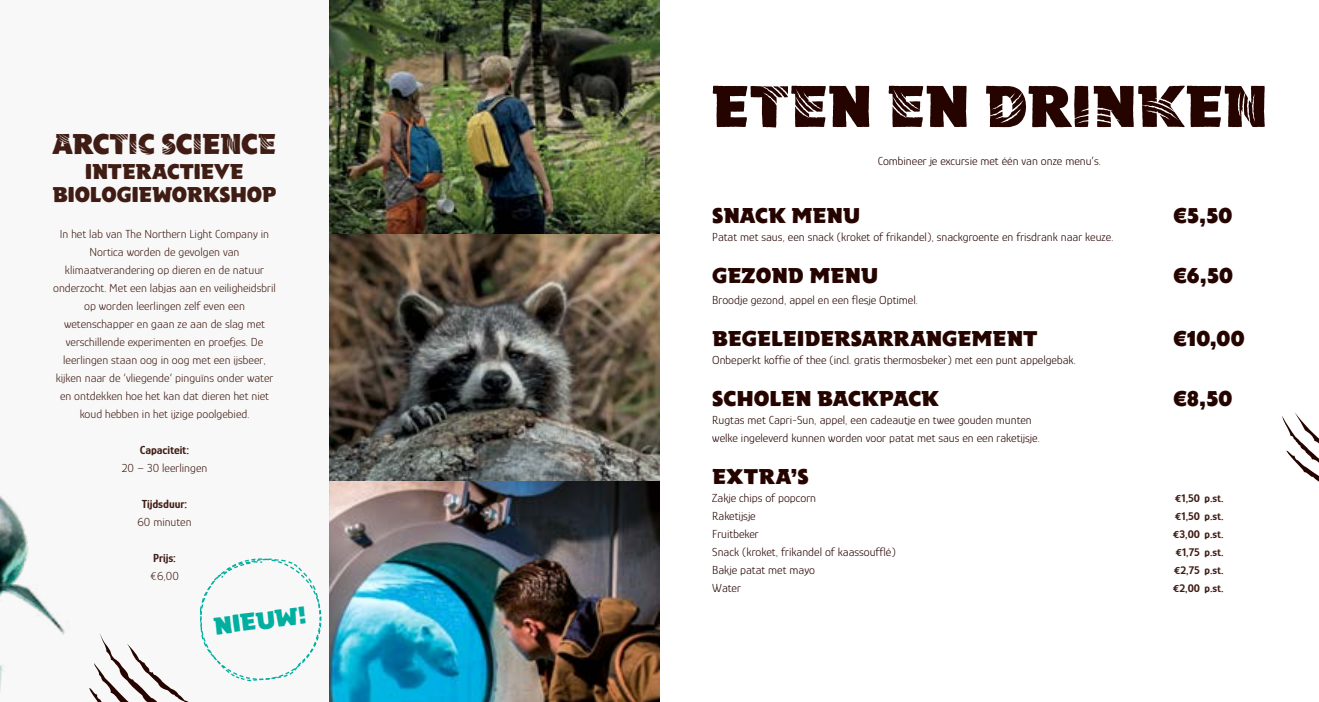
<style>
.page{position:relative;width:1319px;height:702px;background:#fff}
.page>*{position:absolute;margin:0;border:0;box-sizing:border-box;transform-origin:0 0}
.t1{font:61.5px "Wildlands Scratch";letter-spacing:-.015em;color:#250400}
.t2{font:30px "Wildlands Scratch";letter-spacing:-.02em;color:#401d14}
.t3{font:25.5px "Wildlands Rough";color:#00af9f}
.t4{font:22.5px "Wildlands Rough";letter-spacing:-.01em;color:#250400}
.t5{font:22.5px/22.5px "Wildlands Rough";letter-spacing:-.015em;color:#401d14;text-align:center}
.t6{font:300 12px/18px "Glory";color:#250400}
.t7{font:300 12px/18px "Glory";color:#401d14;text-align:center}
.t8{font:700 12px "Glory";color:#401d14}
.t9{font:700 11.4px "Glory";color:#401d14}
</style>
<div class="page">
<img style="left:330px;top:0;width:329px;height:702px">
<div style="left:0;top:0;width:330px;height:702px;background:#f9f8f8"></div>
<img style="left:0;top:496px;width:65px;height:195px">
<svg style="left:89px;top:558px;width:233px;height:144px"></svg>
<svg style="left:1282px;top:413px;width:37px;height:69px"></svg>
<h2 class="t2" style="left:53px;top:126px;width:225px">ARCTIC SCIENCE</h2>
<h3 class="t5" style="left:52px;top:160px;width:225px">INTERACTIEVE<br>BIOLOGIEWORKSHOP</h3>
<p class="t7" style="left:53px;top:224px;width:224px">In het lab van The Northern Light Company in Nortica worden de gevolgen van klimaatverandering op dieren en de natuur onderzocht. Met een labjas aan en veiligheidsbril op worden leerlingen zelf even een wetenschapper en gaan ze aan de slag met verschillende experimenten en proefjes. De leerlingen staan oog in oog met een ijsbeer, kijken naar de ‘vliegende’ pinguïns onder water en ontdekken hoe het kan dat dieren het niet koud hebben in het ijzige poolgebied.</p>
<p class="t8" style="left:140px;top:442px;width:51px">Capaciteit:</p>
<p class="t7" style="left:122px;top:458px;width:87px">20 – 30 leerlingen</p>
<p class="t8" style="left:142px;top:496px;width:47px">Tijdsduur:</p>
<p class="t7" style="left:137px;top:512px;width:56px">60 minuten</p>
<p class="t8" style="left:153px;top:550px;width:24px">Prijs:</p>
<p class="t7" style="left:150px;top:566px;width:30px">€6,00</p>
<h3 class="t3" style="left:212px;top:611px;width:95px;rotate:-7deg">NIEUW!</h3>
<h1 class="t1" style="left:710px;top:71px;width:558px">ETEN EN DRINKEN</h1>
<p class="t6" style="left:877px;top:151px;width:224px">Combineer je excursie met één van onze menu’s.</p>
<h3 class="t4" style="left:712px;top:202px;width:149px">SNACK MENU</h3>
<h3 class="t4" style="left:1172px;top:202px;width:61px">€5,50</h3>
<p class="t6" style="left:712px;top:228px;width:402px">Patat met saus, een snack (kroket of frikandel), snackgroente en frisdrank naar keuze.</p>
<h3 class="t4" style="left:712px;top:262px;width:167px">GEZOND MENU</h3>
<h3 class="t4" style="left:1172px;top:262px;width:62px">€6,50</h3>
<p class="t6" style="left:712px;top:291px;width:207px">Broodje gezond, appel en een flesje Optimel.</p>
<h3 class="t4" style="left:712px;top:325px;width:327px">BEGELEIDERSARRANGEMENT</h3>
<h3 class="t4" style="left:1172px;top:325px;width:73px">€10,00</h3>
<p class="t6" style="left:712px;top:351px;width:365px">Onbeperkt koffie of thee (incl. gratis thermosbeker) met een punt appelgebak.</p>
<h3 class="t4" style="left:712px;top:385px;width:228px">SCHOLEN BACKPACK</h3>
<h3 class="t4" style="left:1172px;top:385px;width:61px">€8,50</h3>
<p class="t6" style="left:712px;top:411px;width:329px">Rugtas met Capri-Sun, appel, een cadeautje en twee gouden munten welke ingeleverd kunnen worden voor patat met saus en een raketijsje.</p>
<h3 class="t4" style="left:712px;top:463px;width:98px">EXTRA’S</h3>
<p class="t6" style="left:712px;top:489px;width:105px">Zakje chips of popcorn</p>
<p class="t9" style="left:1174px;top:491px;width:50px">€1,50 p.st.</p>
<p class="t6" style="left:712px;top:507px;width:45px">Raketijsje</p>
<p class="t9" style="left:1174px;top:509px;width:50px">€1,50 p.st.</p>
<p class="t6" style="left:712px;top:525px;width:48px">Fruitbeker</p>
<p class="t9" style="left:1172px;top:527px;width:52px">€3,00 p.st.</p>
<p class="t6" style="left:712px;top:543px;width:185px">Snack (kroket, frikandel of kaassoufflé)</p>
<p class="t9" style="left:1175px;top:545px;width:50px">€1,75 p.st.</p>
<p class="t6" style="left:712px;top:561px;width:104px">Bakje patat met mayo</p>
<p class="t9" style="left:1173px;top:563px;width:51px">€2,75 p.st.</p>
<p class="t6" style="left:712px;top:579px;width:30px">Water</p>
<p class="t9" style="left:1172px;top:581px;width:52px">€2,00 p.st.</p>
</div>
